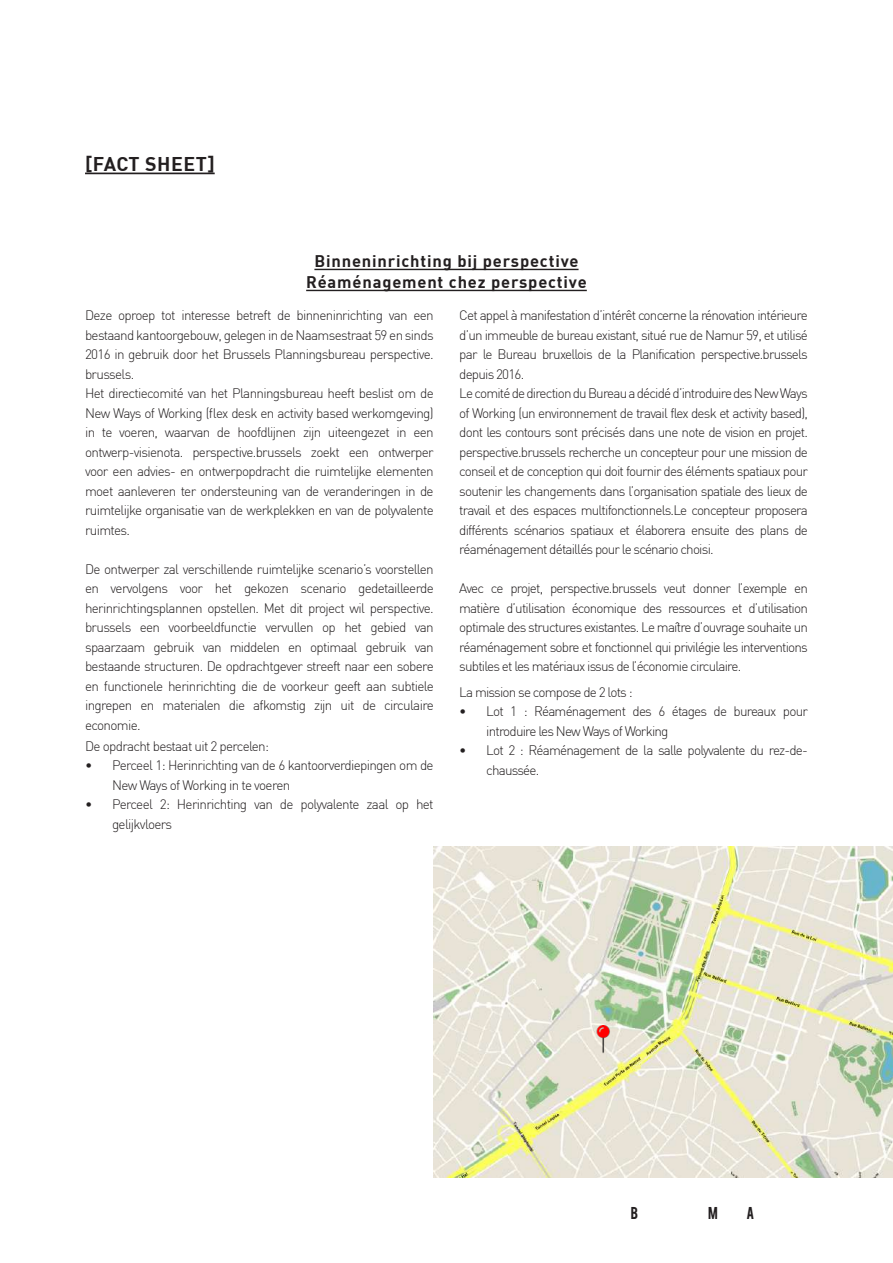
<style>
.page{position:relative;width:893px;height:1263px;background:#fff}
.page>*{position:absolute;margin:0;border:0;box-sizing:border-box;transform-origin:0 0}
.t1{font:700 19.5px "DIN";letter-spacing:.025em;color:#231f20}
.t2{font:700 16.5px/21px "DIN";letter-spacing:.05em;color:#231f20;text-align:center}
.t3{font:300 13.5px/19.5px "DIN";letter-spacing:-.06em;color:#231f20}
</style>
<div class="page">
<img style="left:434px;top:846px;width:459px;height:332px">
<hr style="left:85px;top:173px;width:130px;height:1px;background:#231f20">
<hr style="left:314px;top:269px;width:265px;height:1px;background:#231f20">
<hr style="left:306px;top:290px;width:281px;height:1px;background:#231f20">
<img style="left:587px;top:1025px;width:31px;height:31px">
<h1 class="t1" style="left:85px;top:151px;width:131px">[FACT SHEET]</h1>
<p class="t2" style="left:306px;top:250px;width:282px">Binneninrichting bij perspective<br>Réaménagement chez perspective</p>
<p class="t3" style="left:85px;top:306px;width:350px">Deze oproep tot interesse betreft de binneninrichting van een bestaand kantoorgebouw, gelegen in de Naamsestraat 59 en sinds 2016 in gebruik door het Brussels Planningsbureau perspective. brussels.<br>Het directiecomité van het Planningsbureau heeft beslist om de New Ways of Working (flex desk en activity based werkomgeving) in te voeren, waarvan de hoofdlijnen zijn uiteengezet in een ontwerp-visienota. perspective.brussels zoekt een ontwerper voor een advies- en ontwerpopdracht die ruimtelijke elementen moet aanleveren ter ondersteuning van de veranderingen in de ruimtelijke organisatie van de werkplekken en van de polyvalente ruimtes.</p>
<p class="t3" style="left:85px;top:559px;width:350px;text-align:justify">De ontwerper zal verschillende ruimtelijke scenario’s voorstellen en vervolgens voor het gekozen scenario gedetailleerde herinrichtingsplannen opstellen. Met dit project wil perspective. brussels een voorbeeldfunctie vervullen op het gebied van spaarzaam gebruik van middelen en optimaal gebruik van bestaande structuren. De opdrachtgever streeft naar een sobere en functionele herinrichting die de voorkeur geeft aan subtiele ingrepen en materialen die afkomstig zijn uit de circulaire economie.</p>
<p class="t3" style="left:85px;top:736px;width:186px">De opdracht bestaat uit 2 percelen:</p>
<p class="t3" style="left:112px;top:756px;width:323px;text-indent:-27px">• Perceel 1: Herinrichting van de 6 kantoorverdiepingen om de<br>New Ways of Working in te voeren</p>
<p class="t3" style="left:112px;top:795px;width:323px;text-indent:-27px">• Perceel 2: Herinrichting van de polyvalente zaal op het gelijkvloers</p>
<p class="t3" style="left:459px;top:306px;width:350px">Cet appel à manifestation d’intérêt concerne la rénovation intérieure d’un immeuble de bureau existant, situé rue de Namur 59, et utilisé par le Bureau bruxellois de la Planification perspective.brussels depuis 2016.<br>Le comité de direction du Bureau a décidé d’introduire des New Ways of Working (un environnement de travail flex desk et activity based), dont les contours sont précisés dans une note de vision en projet. perspective.brussels recherche un concepteur pour une mission de conseil et de conception qui doit fournir des éléments spatiaux pour soutenir les changements dans l’organisation spatiale des lieux de travail et des espaces multifonctionnels.Le concepteur proposera différents scénarios spatiaux et élaborera ensuite des plans de réaménagement détaillés pour le scénario choisi.</p>
<p class="t3" style="left:459px;top:579px;width:350px;text-align:justify">Avec ce projet, perspective.brussels veut donner l’exemple en matière d’utilisation économique des ressources et d’utilisation optimale des structures existantes. Le maître d’ouvrage souhaite un réaménagement sobre et fonctionnel qui privilégie les interventions subtiles et les matériaux issus de l’économie circulaire.</p>
<p class="t3" style="left:459px;top:682px;width:175px">La mission se compose de 2 lots :</p>
<p class="t3" style="left:486px;top:701px;width:323px;text-indent:-27px">• Lot 1 : Réaménagement des 6 étages de bureaux pour introduire les New Ways of Working</p>
<p class="t3" style="left:486px;top:740px;width:323px;text-indent:-27px">• Lot 2 : Réaménagement de la salle polyvalente du rez-de&shy;chaussée.</p>
</div>
